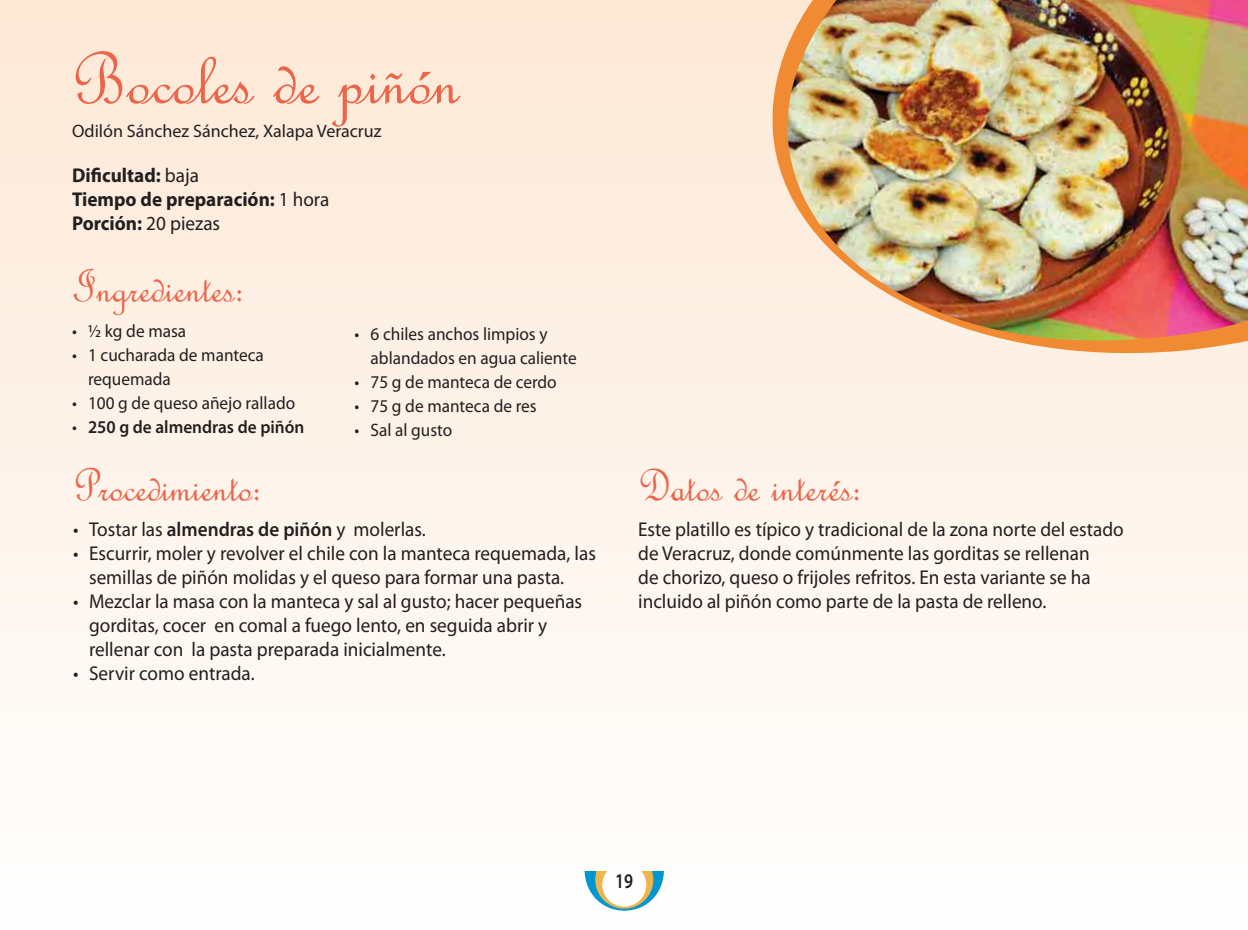
<style>
.page{position:relative;width:1248px;height:930px;background:#fff}
.page>*{position:absolute;margin:0;border:0;box-sizing:border-box;transform-origin:0 0}
.head_1{font:80px "French Script";color:#ea6549}
.head_2{font:48px "French Script";color:#ea6549;scale:.96 1}
.t1{font:600 21px "Myriad Pro";color:#231f20;scale:.8 1}
.body_T2{font:20px/24px "Myriad Pro";color:#231f20;scale:.96 1}
.body_T1{font:20px/24px "Myriad Pro";color:#231f20;scale:.96 1}
.body_T1-2{font:700 20px "Myriad Pro";color:#231f20;scale:.96 1}
.body_T2-2{font:18px/24px "Myriad Pro";color:#231f20;scale:.96 1}
.body_T2-3{font:18px "Myriad Pro";color:#231f20}
.body_T2-4{font:600 18px "Myriad Pro";color:#231f20;scale:.96 1}
.s1{font-weight:400}
.s2{font-weight:600}
</style>
<div class="page">
<div style="left:0;top:0;width:1247px;height:930px;background:linear-gradient(to bottom,#fde8d5,#feffff)"></div>
<svg style="left:584px;top:870px;width:80px;height:40px"></svg>
<hr style="left:583px;top:867px;width:81px;height:3px;background:#fff">
<svg style="left:769px;top:0;width:478px;height:370px;background:#fbe5d1"></svg>
<img style="left:784px;top:0;width:463px;height:360px">
<p class="head_1" style="left:72px;top:29px;width:388px">Bocoles de piñón</p>
<p class="body_T2-3" style="left:72px;top:119px;width:311px">Odilón Sánchez Sánchez, Xalapa Veracruz</p>
<p class="body_T1-2" style="left:72px;top:162px;width:134px">Dificultad: <span class="s1">baja</span></p>
<p class="body_T1-2" style="left:72px;top:186px;width:269px">Tiempo de preparación: <span class="s1">1 hora</span></p>
<p class="body_T1-2" style="left:72px;top:210px;width:156px">Porción: <span class="s1">20 piezas</span></p>
<p class="head_2" style="left:72px;top:257px;width:180px">Ingredientes:</p>
<p class="body_T2-2" style="left:72px;top:319px;width:120px">• ½ kg de masa</p>
<p class="body_T2-2" style="left:88px;top:343px;width:185px;text-indent:-16px">• 1 cucharada de manteca requemada</p>
<p class="body_T2-2" style="left:72px;top:391px;width:234px">• 100 g de queso añejo rallado</p>
<p class="body_T2-4" style="left:72px;top:416px;width:243px"><span class="s1">•</span> 250 g de almendras de piñón</p>
<p class="head_2" style="left:73px;top:456px;width:197px">Procedimiento:</p>
<p class="body_T2" style="left:73px;top:517px;width:369px">• Tostar las <span class="s2">almendras de piñón</span> y molerlas.</p>
<p class="body_T2" style="left:89px;top:541px;width:529px;text-indent:-16px">• Escurrir, moler y revolver el chile con la manteca requemada, las semillas de piñón molidas y el queso para formar una pasta.</p>
<p class="body_T2" style="left:89px;top:589px;width:515px;text-indent:-16px">• Mezclar la masa con la manteca y sal al gusto; hacer pequeñas gorditas, cocer en comal a fuego lento, en seguida abrir y rellenar con la pasta preparada inicialmente.</p>
<p class="body_T2" style="left:73px;top:661px;width:191px">• Servir como entrada.</p>
<p class="body_T2-2" style="left:370px;top:321px;width:216px;text-indent:-16px">• 6 chiles anchos limpios y ablandados en agua caliente</p>
<p class="body_T2-2" style="left:354px;top:369px;width:212px">• 75 g de manteca de cerdo</p>
<p class="body_T2-2" style="left:354px;top:393px;width:191px">• 75 g de manteca de res</p>
<p class="body_T2-2" style="left:354px;top:417px;width:103px">• Sal al gusto</p>
<p class="head_2" style="left:638px;top:456px;width:233px">Datos de interés:</p>
<p class="body_T1" style="left:638px;top:517px;width:507px">Este platillo es típico y tradicional de la zona norte del estado de Veracruz, donde comúnmente las gorditas se rellenan<br>de chorizo, queso o frijoles refritos. En esta variante se ha incluido al piñón como parte de la pasta de relleno.</p>
<p class="t1" style="left:615px;top:868px;width:24px">19</p>
</div>
